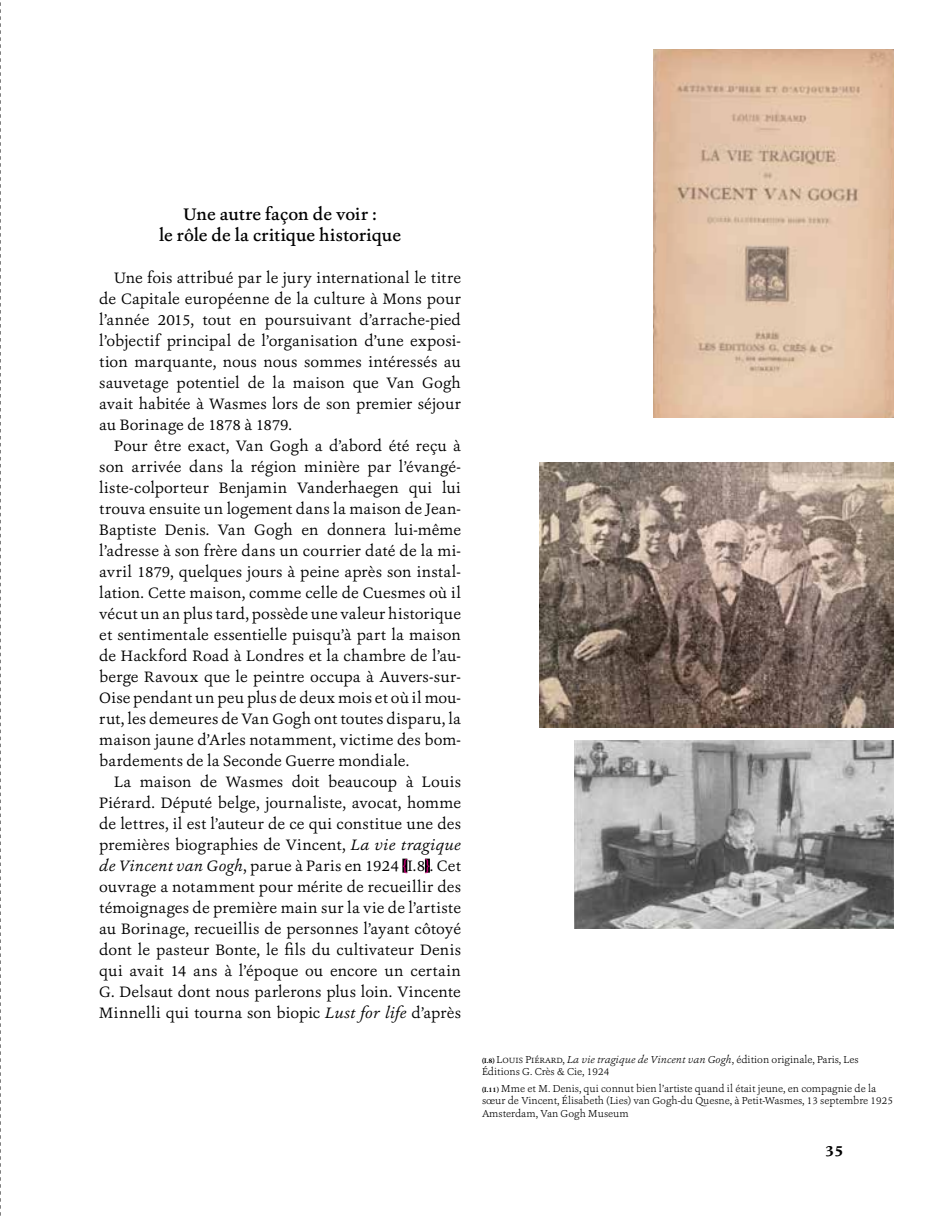
<style>
.page{position:relative;width:943px;height:1216px;background:#fff}
.page>*{position:absolute;margin:0;border:0;box-sizing:border-box;transform-origin:0 0}
.t1{font:500 17.5px/21px "Ashbury";color:#000;text-align:center}
.t2{font:15.75px/21px "Ashbury";letter-spacing:.01em;color:#000;text-align:justify}
.t3{font:700 15.75px "Ashbury";color:#000}
.t4{font:300 10.5px/12.2px "Ashbury";color:#000}
.s1{font-style:italic}
.s2{color:#ec008c}
.s3{font-weight:700;font-size:7px}
</style>
<div class="page">
<svg style="left:0;top:2px;width:1px;height:1213px"></svg>
<div style="left:402px;top:858px;width:5px;height:14px;background:#000"></div>
<div style="left:425px;top:858px;width:5px;height:14px;background:#000"></div>
<img style="left:654px;top:50px;width:239px;height:368px">
<img style="left:539px;top:462px;width:354px;height:265px">
<img style="left:574px;top:740px;width:319px;height:188px">
<p class="t1" style="left:159px;top:203px;width:243px">Une autre façon de voir :<br>le rôle de la critique historique</p>
<p class="t2" style="left:99px;top:267px;width:363px;text-indent:15px">Une fois attribué par le jury international le titre de Capitale européenne de la culture à Mons pour l’année 2015, tout en poursuivant d’arrache-pied l’objectif principal de l’organisation d’une exposi&shy;tion marquante, nous nous sommes intéressés au sauvetage potentiel de la maison que Van Gogh avait habitée à Wasmes lors de son premier séjour au Borinage de 1878 à 1879.</p>
<p class="t2" style="left:99px;top:435px;width:363px;text-indent:15px">Pour être exact, Van Gogh a d’abord été reçu à son arrivée dans la région minière par l’évangé&shy;liste-colporteur Benjamin Vanderhaegen qui lui trouva ensuite un logement dans la maison de Jean-Baptiste Denis. Van Gogh en donnera lui-même l’adresse à son frère dans un courrier daté de la mi&shy;avril 1879, quelques jours à peine après son instal&shy;lation. Cette maison, comme celle de Cuesmes où il vécut un an plus tard, possède une valeur historique et sentimentale essentielle puisqu’à part la maison de Hackford Road à Londres et la chambre de l’au&shy;berge Ravoux que le peintre occupa à Auvers-sur-Oise pendant un peu plus de deux mois et où il mou&shy;rut, les demeures de Van Gogh ont toutes disparu, la maison jaune d’Arles notamment, victime des bom&shy;bardements de la Seconde Guerre mondiale.</p>
<p class="t2" style="left:99px;top:771px;width:363px;text-indent:15px">La maison de Wasmes doit beaucoup à Louis Piérard. Député belge, journaliste, avocat, homme de lettres, il est l’auteur de ce qui constitue une des premières biographies de Vincent, <span class="s1">La vie tragique de Vincent van Gogh</span>, parue à Paris en 1924 <span class="s2">{</span>I.8<span class="s2">}</span>. Cet ouvrage a notamment pour mérite de recueillir des témoignages de première main sur la vie de l’artiste au Borinage, recueillis de personnes l’ayant côtoyé dont le pasteur Bonte, le fils du cultivateur Denis qui avait 14 ans à l’époque ou encore un certain G. Delsaut dont nous parlerons plus loin. Vincente Minnelli qui tourna son biopic <span class="s1">Lust for life</span> d’après</p>
<p class="t4" style="left:482px;top:1053px;width:378px"><span class="s3">(I.8)</span> Louis Piérard, <span class="s1">La vie tragique de Vincent van Gogh</span>, édition originale, Paris, Les<br>Éditions G. Crès &amp; Cie, 1924</p>
<p class="t4" style="left:482px;top:1082px;width:412px"><span class="s3">(I.11)</span> Mme et M. Denis, qui connut bien l’artiste quand il était jeune, en compagnie de la sœur de Vincent, Élisabeth (Lies) van Gogh-du Quesne, à Petit-Wasmes, 13 septembre 1925<br>Amsterdam, Van Gogh Museum</p>
<p class="t3" style="left:825px;top:1139px;width:20px">35</p>
</div>
